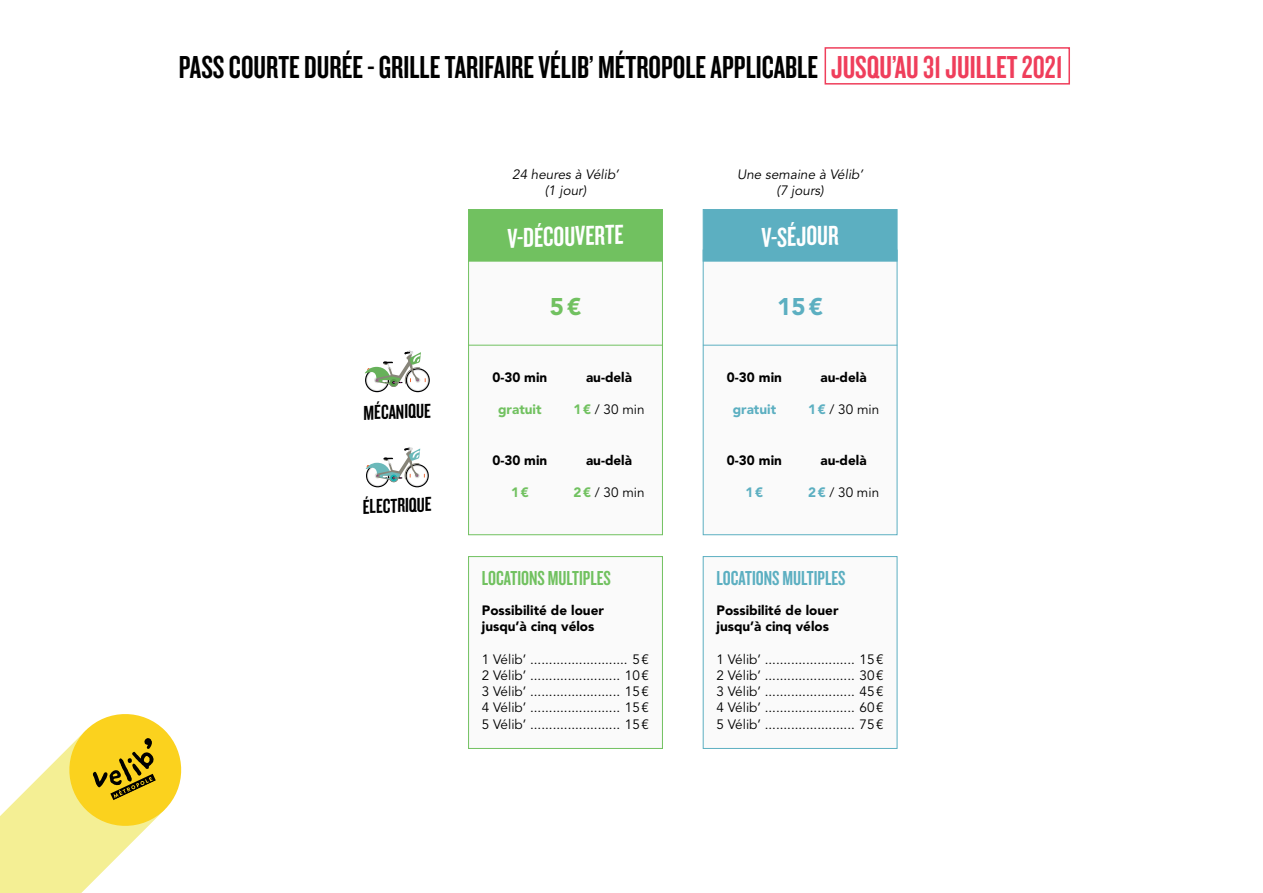
<style>
.page{position:relative;width:1263px;height:893px;background:#fff}
.page>*{position:absolute;margin:0;border:0;box-sizing:border-box;transform-origin:0 0}
.t1{font:33px "Knockout HTF48 Featherweight";color:#000}
.t2{font:28.5px "Knockout HTF48 Featherweight";color:#fff}
.t3{font:900 24px "Avenir LT Std";color:#5cafc1}
.t4{font:900 24px "Avenir LT Std";color:#71c160}
.t5{font:21px "Knockout HTF48 Featherweight";color:#000}
.t6{font:21px "Knockout HTF48 Featherweight";color:#71c160}
.t7{font:21px "Knockout HTF48 Featherweight";color:#5cafc1}
.t8{font:13.5px/16.2px "Avenir LT Std";color:#000;text-align:justify}
.t9{font:900 13.5px/16.2px "Avenir LT Std";color:#000}
.t10{font:italic 13.5px/16.2px "Avenir LT Std";color:#000;text-align:center}
.t11{font:900 13.5px "Avenir LT Std";color:#71c160}
.t12{font:900 13.5px "Avenir LT Std";color:#5cafc1}
.s1{color:#ef3e5b}
.s2{font-weight:900;color:#71c160}
.s3{font-weight:900;color:#5cafc1}
</style>
<div class="page">
<div style="left:468px;top:556px;width:195px;height:193px;background:#fafafa;border:1px solid #71c160"></div>
<div style="left:703px;top:556px;width:194px;height:193px;background:#fafafa;border:1px solid #5cafc1"></div>
<div style="left:468px;top:250px;width:195px;height:285px;background:#fafafa;border:1px solid #71c160"></div>
<div style="left:703px;top:250px;width:194px;height:285px;background:#fafafa;border:1px solid #5cafc1"></div>
<svg style="left:365px;top:350px;width:65px;height:42px"></svg>
<svg style="left:366px;top:447px;width:63px;height:40px"></svg>
<div style="left:468px;top:209px;width:195px;height:52px;background:#71c160"></div>
<div style="left:703px;top:209px;width:194px;height:52px;background:#5cafc1"></div>
<hr style="left:468px;top:345px;width:195px;height:1px;background:#71c160">
<hr style="left:703px;top:345px;width:194px;height:1px;background:#5cafc1">
<svg style="left:0;top:714px;width:182px;height:179px"></svg>
<div style="left:824px;top:47px;width:246px;height:38px;border:2px solid #ef3e5b"></div>
<h1 class="t1" style="left:179px;top:50px;width:885px">PASS COURTE DURÉE - GRILLE TARIFAIRE VÉLIB’ MÉTROPOLE APPLICABLE <span class="s1">JUSQU’AU 31 JUILLET 2021</span></h1>
<p class="t10" style="left:512px;top:167px;width:108px">24 heures à Vélib’ (1 jour)</p>
<p class="t10" style="left:737px;top:167px;width:127px">Une semaine à Vélib’ (7 jours)</p>
<h2 class="t2" style="left:506px;top:224px;width:118px;rotate:-2deg">V-DÉCOUVERTE</h2>
<h2 class="t2" style="left:761px;top:223px;width:79px;rotate:-2deg">V-SÉJOUR</h2>
<h3 class="t5" style="left:363px;top:402px;width:69px;rotate:-2deg">MÉCANIQUE</h3>
<h3 class="t5" style="left:362px;top:496px;width:70px;rotate:-2deg">ÉLECTRIQUE</h3>
<h3 class="t4" style="left:550px;top:292px;width:33px">5€</h3>
<h3 class="t3" style="left:777px;top:292px;width:47px">15€</h3>
<p class="t9" style="left:492px;top:369px;width:56px">0-30 min</p>
<p class="t11" style="left:498px;top:402px;width:45px">gratuit</p>
<p class="t9" style="left:492px;top:452px;width:56px">0-30 min</p>
<p class="t11" style="left:511px;top:484px;width:19px">1€</p>
<p class="t9" style="left:586px;top:369px;width:48px">au-delà</p>
<p class="t8" style="left:573px;top:402px;width:73px"><span class="s2">1€</span> / 30 min</p>
<p class="t9" style="left:586px;top:452px;width:48px">au-delà</p>
<p class="t8" style="left:573px;top:485px;width:73px"><span class="s2">2€</span> / 30 min</p>
<p class="t9" style="left:727px;top:369px;width:56px">0-30 min</p>
<p class="t12" style="left:733px;top:402px;width:45px">gratuit</p>
<p class="t9" style="left:727px;top:452px;width:56px">0-30 min</p>
<p class="t12" style="left:746px;top:484px;width:19px">1€</p>
<p class="t9" style="left:821px;top:369px;width:48px">au-delà</p>
<p class="t8" style="left:808px;top:402px;width:73px"><span class="s3">1€</span> / 30 min</p>
<p class="t9" style="left:821px;top:452px;width:48px">au-delà</p>
<p class="t8" style="left:808px;top:485px;width:73px"><span class="s3">2€</span> / 30 min</p>
<h3 class="t6" style="left:482px;top:567px;width:131px">LOCATIONS MULTIPLES</h3>
<h3 class="t7" style="left:716px;top:567px;width:131px">LOCATIONS MULTIPLES</h3>
<p class="t9" style="left:482px;top:602px;width:124px">Possibilité de louer jusqu’à cinq vélos</p>
<p class="t8" style="left:482px;top:651px;width:169px">1 Vélib’ .......................... 5€ 2 Vélib’ ........................ 10€ 3 Vélib’ ........................ 15€ 4 Vélib’ ........................ 15€ 5 Vélib’ ........................ 15€</p>
<p class="t9" style="left:716px;top:602px;width:124px">Possibilité de louer jusqu’à cinq vélos</p>
<p class="t8" style="left:716px;top:651px;width:169px">1 Vélib’ ........................ 15€ 2 Vélib’ ........................ 30€ 3 Vélib’ ........................ 45€ 4 Vélib’ ........................ 60€ 5 Vélib’ ........................ 75€</p>
</div>
